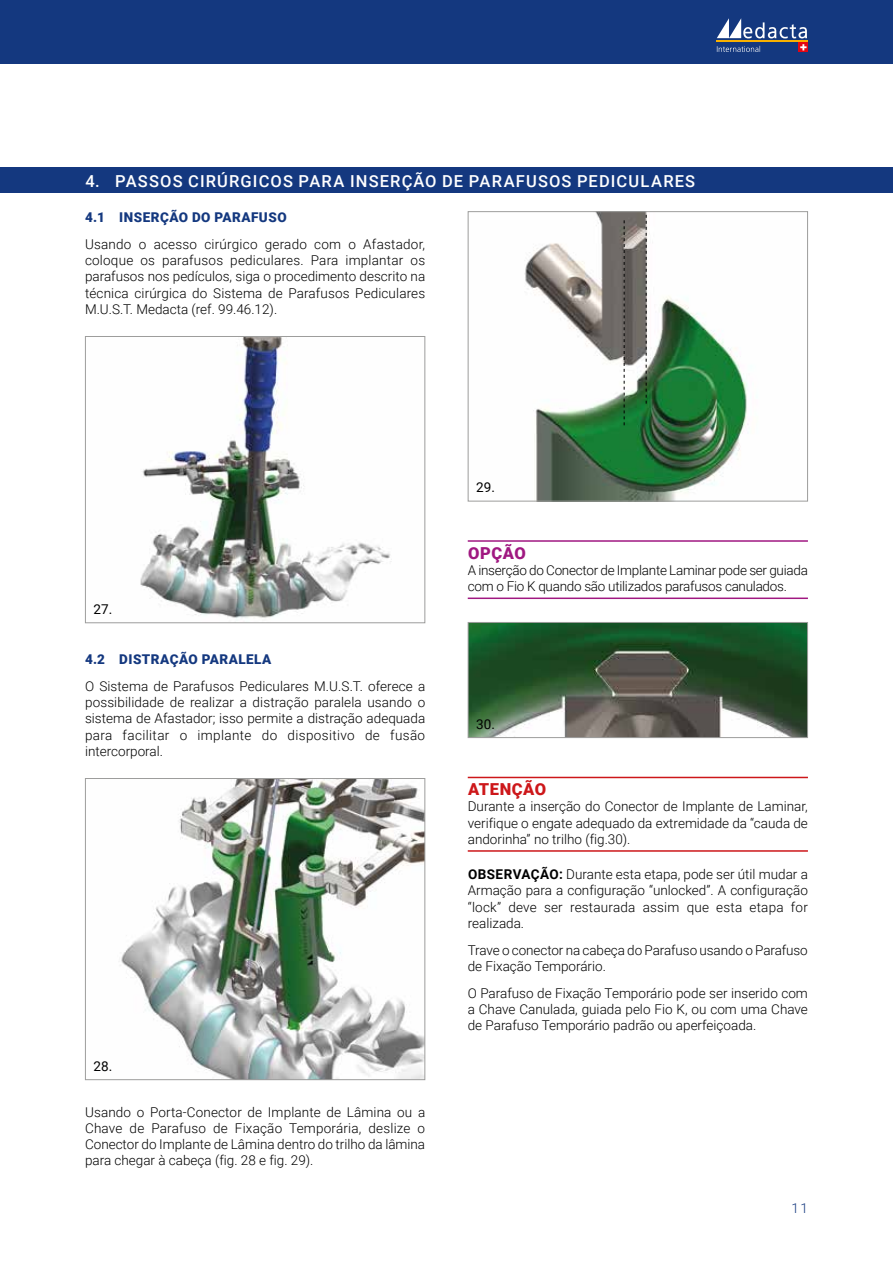
<style>
.page{position:relative;width:893px;height:1263px;background:#fff}
.page>*{position:absolute;margin:0;border:0;box-sizing:border-box;transform-origin:0 0}
.t1{font:500 16.5px "Roboto";letter-spacing:.065em;color:#fff}
.t2{font:900 16.5px "Roboto";letter-spacing:.035em;color:#cd171a}
.t3{font:900 16.5px "Roboto";letter-spacing:.035em;color:#a01881}
.t4{font:300 13.5px/16.2px "Roboto";color:#000;text-align:justify}
.t5{font:300 13.5px/16.2px "Roboto";letter-spacing:-.02em;color:#000}
.t6{font:900 13.5px "Roboto";letter-spacing:.035em;color:#14387f}
.t7{font:13.5px "Roboto";color:#000}
.t8{font:300 13.5px "Roboto";color:#14387f}
.s1{font-weight:700}
</style>
<div class="page">
<div style="left:0;top:0;width:893px;height:64px;background:#14387f"></div>
<hr style="left:716px;top:40px;width:92px;height:1px;background:#f9b000">
<svg style="left:717px;top:18px;width:90px;height:20px"></svg>
<svg style="left:799px;top:43px;width:9px;height:9px"></svg>
<svg style="left:800px;top:44px;width:6px;height:6px"></svg>
<svg style="left:717px;top:46px;width:43px;height:6px"></svg>
<div style="left:0;top:168px;width:893px;height:25px;background:#14387f"></div>
<img style="left:140px;top:338px;width:252px;height:281px">
<div style="left:85px;top:336px;width:340px;height:287px;border:1px solid #9d9d9c"></div>
<img style="left:121px;top:780px;width:302px;height:298px">
<div style="left:85px;top:778px;width:340px;height:302px;border:1px solid #9d9d9c"></div>
<hr style="left:468px;top:540px;width:340px;height:2px;background:#a01881">
<hr style="left:468px;top:597px;width:340px;height:2px;background:#a01881">
<hr style="left:468px;top:777px;width:340px;height:1px;background:#cd171a">
<hr style="left:468px;top:850px;width:340px;height:2px;background:#cd171a">
<img style="left:524px;top:213px;width:224px;height:286px">
<svg style="left:624px;top:220px;width:1px;height:205px"></svg>
<svg style="left:646px;top:215px;width:1px;height:189px"></svg>
<div style="left:468px;top:211px;width:340px;height:290px;border:1px solid #9d9d9c"></div>
<img style="left:470px;top:624px;width:336px;height:112px">
<div style="left:468px;top:622px;width:340px;height:116px;border:1px solid #9d9d9c"></div>
<p class="t1" style="left:85px;top:169px;width:611px">4. PASSOS CIRÚRGICOS PARA INSERÇÃO DE PARAFUSOS PEDICULARES</p>
<p class="t6" style="left:85px;top:208px;width:203px">4.1 INSERÇÃO DO PARAFUSO</p>
<p class="t4" style="left:85px;top:235px;width:342px">Usando o acesso cirúrgico gerado com o Afastador, coloque os parafusos pediculares. Para implantar os parafusos nos pedículos, siga o procedimento descrito na técnica cirúrgica do Sistema de Parafusos Pediculares M.U.S.T. Medacta (ref. 99.46.12).</p>
<p class="t7" style="left:476px;top:478px;width:20px">29.</p>
<p class="t7" style="left:94px;top:600px;width:20px">27.</p>
<p class="t6" style="left:85px;top:650px;width:188px">4.2 DISTRAÇÃO PARALELA</p>
<p class="t4" style="left:85px;top:677px;width:342px">O Sistema de Parafusos Pediculares M.U.S.T. oferece a possibilidade de realizar a distração paralela usando o sistema de Afastador; isso permite a distração adequada para facilitar o implante do dispositivo de fusão intercorporal.</p>
<p class="t7" style="left:94px;top:1056px;width:20px">28.</p>
<p class="t4" style="left:85px;top:1103px;width:342px">Usando o Porta-Conector de Implante de Lâmina ou a Chave de Parafuso de Fixação Temporária, deslize o Conector do Implante de Lâmina dentro do trilho da lâmina para chegar à cabeça (fig. 28 e fig. 29).</p>
<p class="t3" style="left:468px;top:541px;width:59px">OPÇÃO</p>
<p class="t5" style="left:468px;top:561px;width:342px">A inserção do Conector de Implante Laminar pode ser guiada com o Fio K quando são utilizados parafusos canulados.</p>
<p class="t7" style="left:476px;top:714px;width:20px">30.</p>
<p class="t2" style="left:468px;top:778px;width:80px">ATENÇÃO</p>
<p class="t4" style="left:468px;top:798px;width:342px">Durante a inserção do Conector de Implante de Laminar, verifique o engate adequado da extremidade da “cauda de andorinha” no trilho (fig.30).</p>
<p class="t4" style="left:468px;top:866px;width:342px"><span class="s1">OBSERVAÇÃO:</span> Durante esta etapa, pode ser útil mudar a Armação para a configuração “unlocked”. A configuração “lock” deve ser restaurada assim que esta etapa for realizada.</p>
<p class="t4" style="left:468px;top:941px;width:342px">Trave o conector na cabeça do Parafuso usando o Parafuso de Fixação Temporário.</p>
<p class="t4" style="left:468px;top:984px;width:342px">O Parafuso de Fixação Temporário pode ser inserido com a Chave Canulada, guiada pelo Fio K, ou com uma Chave de Parafuso Temporário padrão ou aperfeiçoada.</p>
<p class="t8" style="left:792px;top:1198px;width:18px">11</p>
</div>
